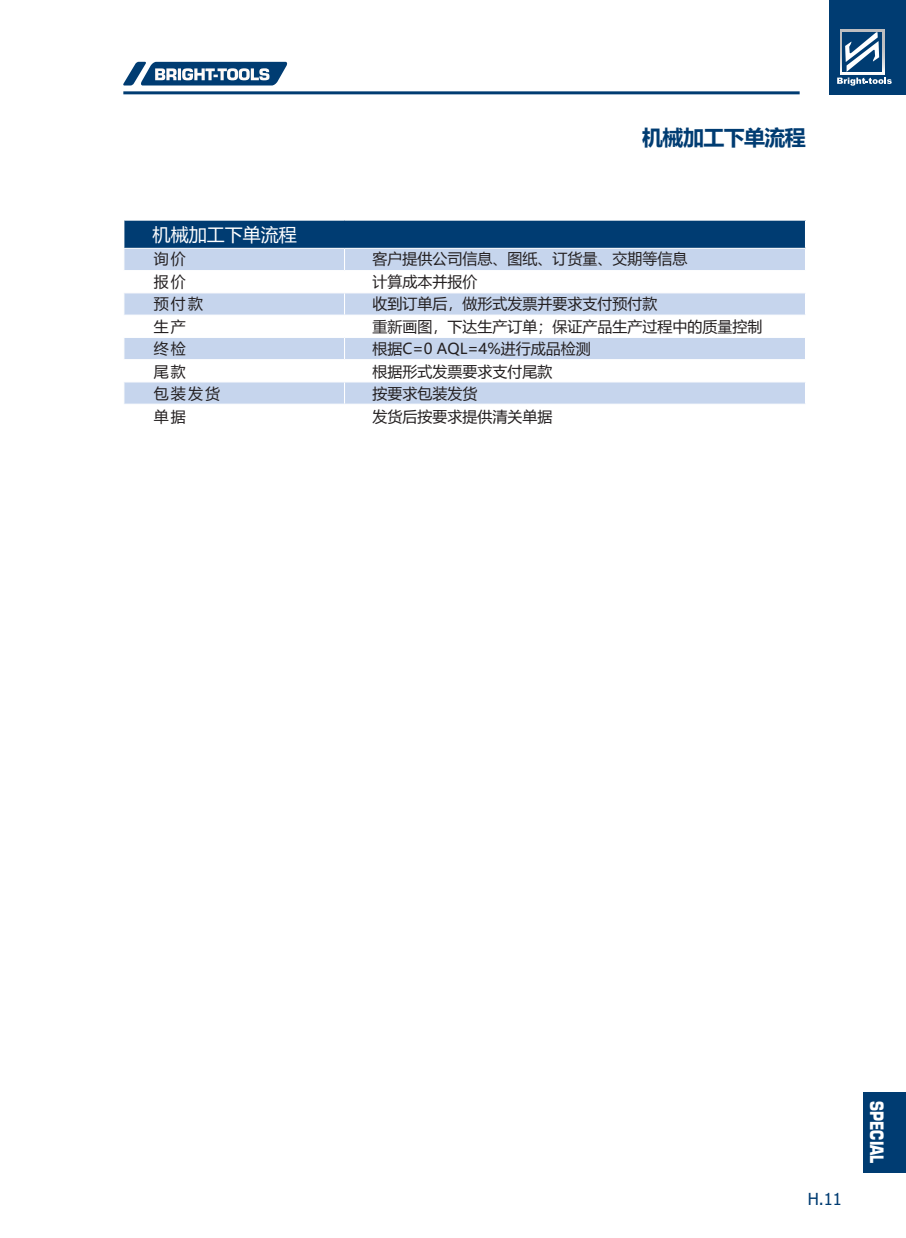
<style>
.page{position:relative;width:906px;height:1238px;background:#fff}
.page>*{position:absolute;margin:0;border:0;box-sizing:border-box;transform-origin:0 0}
.t1{font:700 21px "Microsoft Ya Hei";letter-spacing:-.03em;color:#003c72}
.t2{font:18px "Microsoft Ya Hei";color:#fff}
.t3{font:700 18px "Eurostile";color:#fff;scale:.77 1}
.t4{font:16.5px "Tahoma";color:#003c72}
.t5{font:15px "Microsoft Ya Hei";color:#231f20}
</style>
<div class="page">
<div style="left:864px;top:1091px;width:42px;height:81px;background:#003c72"></div>
<div style="left:829px;top:0;width:77px;height:94px;background:#003c72"></div>
<svg style="left:840px;top:30px;width:44px;height:44px"></svg>
<svg style="left:837px;top:78px;width:54px;height:8px"></svg>
<div style="left:843px;top:32px;width:39px;height:40px;background:#003c72"></div>
<svg style="left:845px;top:32px;width:34px;height:40px"></svg>
<svg style="left:124px;top:221px;width:682px;height:182px"></svg>
<svg style="left:123px;top:62px;width:165px;height:23px"></svg>
<hr style="left:123px;top:91px;width:676px;height:3px;background:#003c72">
<p class="t2" style="left:153px;top:222px;width:145px">机械加工下单流程</p>
<p class="t5" style="left:154px;top:249px;width:34px">询价</p>
<p class="t5" style="left:154px;top:271px;width:34px">报价</p>
<p class="t5" style="left:154px;top:294px;width:51px">预付款</p>
<p class="t5" style="left:154px;top:316px;width:34px">生产</p>
<p class="t5" style="left:154px;top:339px;width:34px">终检</p>
<p class="t5" style="left:154px;top:361px;width:34px">尾款</p>
<p class="t5" style="left:154px;top:384px;width:68px">包装发货</p>
<p class="t5" style="left:154px;top:406px;width:34px">单据</p>
<p class="t1" style="left:642px;top:122px;width:165px">机械加工下单流程</p>
<p class="t5" style="left:372px;top:249px;width:316px">客户提供公司信息、图纸、订货量、交期等信息</p>
<p class="t5" style="left:372px;top:271px;width:106px">计算成本并报价</p>
<p class="t5" style="left:372px;top:294px;width:286px">收到订单后，做形式发票并要求支付预付款</p>
<p class="t5" style="left:372px;top:316px;width:391px">重新画图，下达生产订单；保证产品生产过程中的质量控制</p>
<p class="t5" style="left:372px;top:339px;width:220px">根据C=0 AQL=4%进行成品检测</p>
<p class="t5" style="left:372px;top:361px;width:181px">根据形式发票要求支付尾款</p>
<p class="t5" style="left:372px;top:384px;width:106px">按要求包装发货</p>
<p class="t5" style="left:372px;top:406px;width:181px">发货后按要求提供清关单据</p>
<p class="t4" style="left:807px;top:1188px;width:36px">H.11</p>
<p class="t3" style="left:888px;top:1101px;width:82px;rotate:90deg">SPECIAL</p>
</div>
